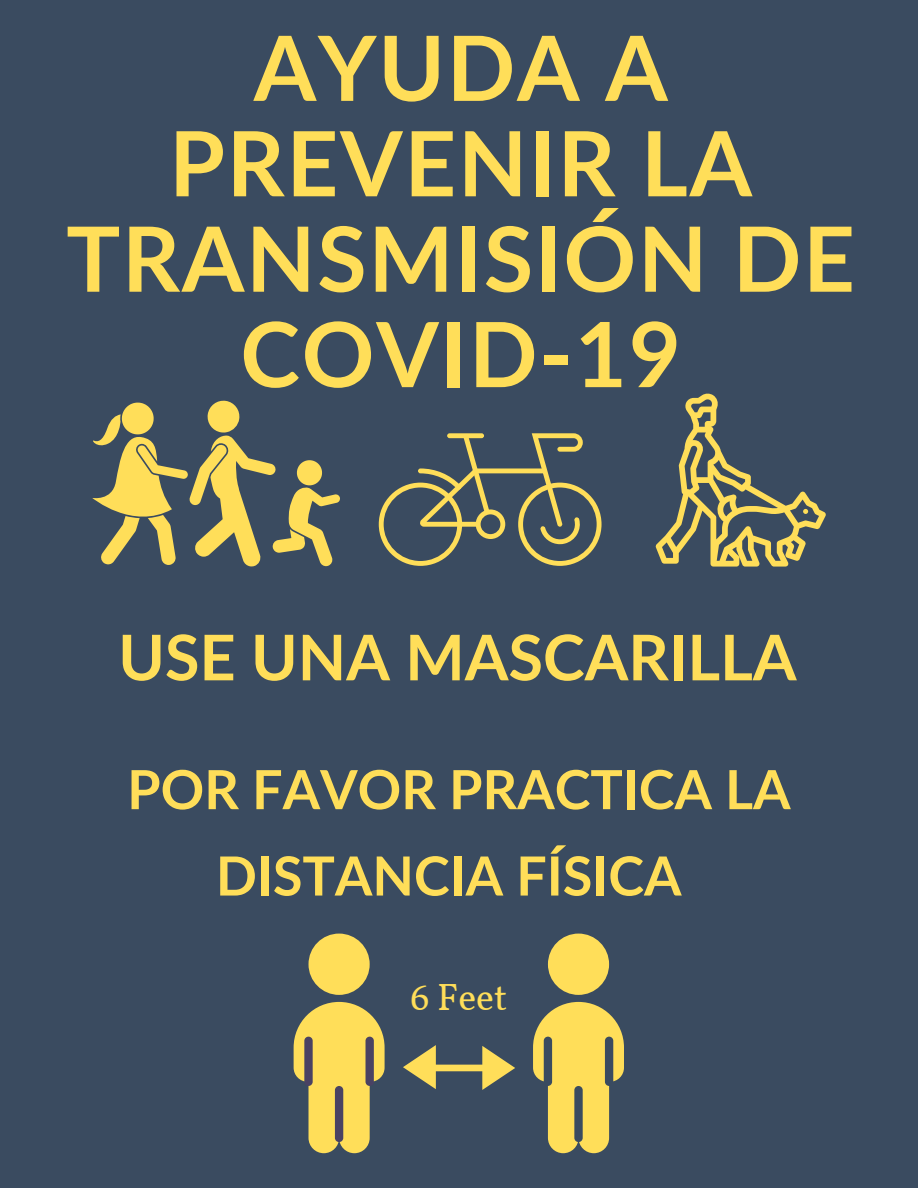
<style>
.page{position:relative;width:918px;height:1188px;background:#3a4b60}
.page>*{position:absolute;margin:0;border:0;box-sizing:border-box;transform-origin:0 0}
.t1{font:700 90px/95.4px "Lato";letter-spacing:.02em;color:#ffde59;text-align:center}
.t2{font:700 63px "Lato";color:#ffde59}
.t3{font:700 54px/86.4px "Lato";color:#ffde59;text-align:center}
.t4{font:37.8px "Vollkorn";color:#ffde59}
</style>
<div class="page">
<div style="left:548px;top:934px;width:61px;height:61px;background:#ffde59;border-radius:50%"></div>
<svg style="left:533px;top:1002px;width:91px;height:151px"></svg>
<div style="left:309px;top:934px;width:61px;height:61px;background:#ffde59;border-radius:50%"></div>
<svg style="left:294px;top:1002px;width:91px;height:151px"></svg>
<div style="left:304px;top:1037px;width:9px;height:49px;background:#4a4263;border-radius:4px"></div>
<div style="left:335px;top:1086px;width:8px;height:56px;background:#4a4263;border-radius:4px"></div>
<div style="left:366px;top:1037px;width:8px;height:49px;background:#4a4263;border-radius:4px"></div>
<div style="left:544px;top:1037px;width:8px;height:49px;background:#3a4b60;border-radius:4px"></div>
<div style="left:574px;top:1086px;width:9px;height:56px;background:#3a4b60;border-radius:4px"></div>
<div style="left:605px;top:1037px;width:8px;height:49px;background:#3a4b60;border-radius:4px"></div>
<svg style="left:403px;top:1045px;width:112px;height:45px"></svg>
<svg style="left:92px;top:401px;width:248px;height:165px"></svg>
<svg style="left:656px;top:393px;width:170px;height:174px"></svg>
<svg style="left:379px;top:433px;width:223px;height:133px"></svg>
<p class="t1" style="left:66px;top:17px;width:790px">AYUDA A<br>PREVENIR LA<br>TRANSMISIÓN DE<br>COVID-19</p>
<p class="t2" style="left:118px;top:611px;width:680px">USE UNA MASCARILLA</p>
<p class="t3" style="left:127px;top:744px;width:665px">POR FAVOR PRACTICA LA<br>DISTANCIA FÍSICA</p>
<p class="t4" style="left:411px;top:974px;width:98px">6 Feet</p>
</div>
